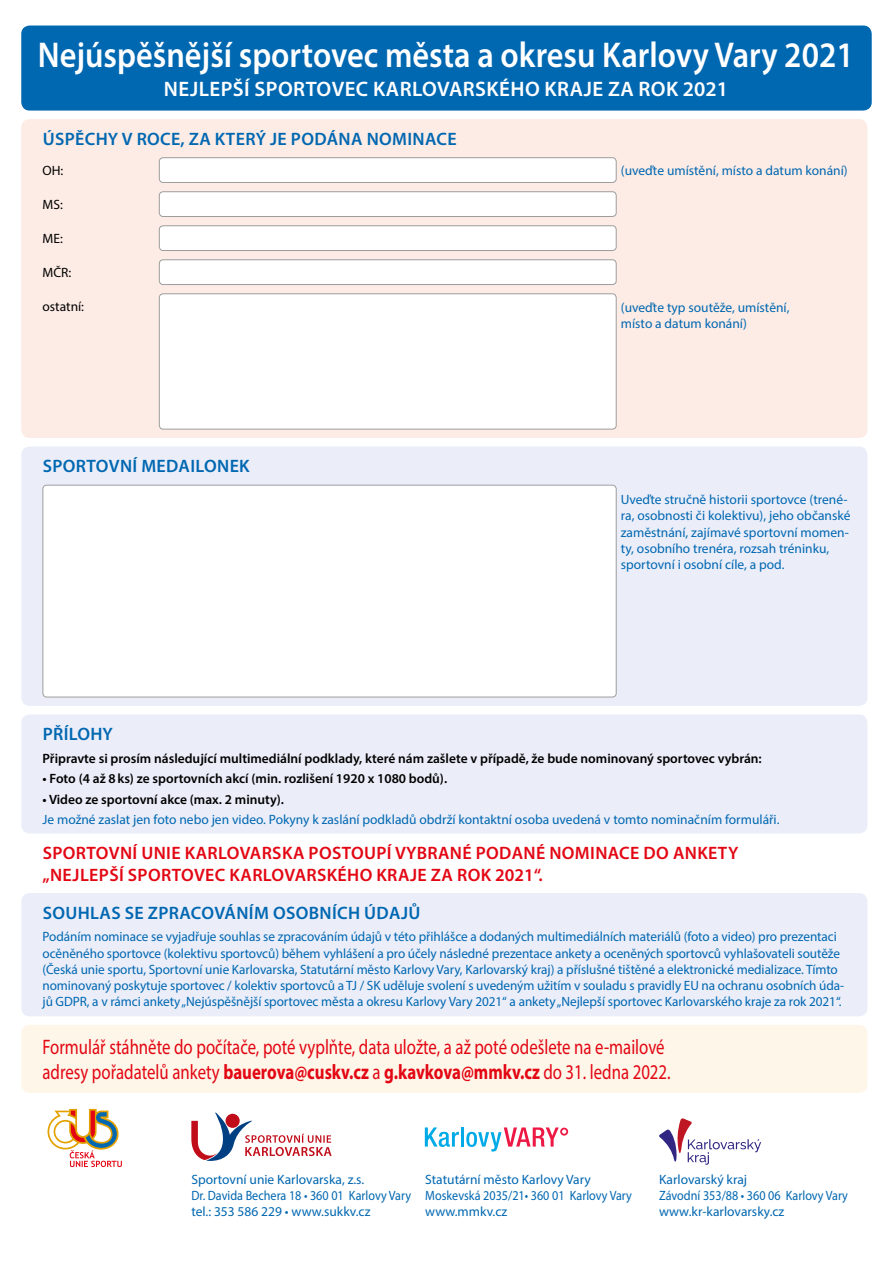
<style>
.page{position:relative;width:893px;height:1263px;background:#fff}
.page>*{position:absolute;margin:0;border:0;box-sizing:border-box;transform-origin:0 0}
.t1{font:600 36px "Myriad Pro";color:#fff;scale:.9 1}
.t2{font:21px/25.2px "Myriad Pro";color:#e30613;scale:.8 1}
.t3{font:600 21px "Myriad Pro";letter-spacing:.02em;color:#fff}
.t4{font:600 18px/21.6px "Myriad Pro";letter-spacing:.02em;color:#e30613}
.t5{font:600 18px "Myriad Pro";letter-spacing:.02em;color:#0067b1}
.t6{font:13.5px/16.2px "Myriad Pro";letter-spacing:-.005em;color:#0067b1}
.t7{font:600 13.5px "Myriad Pro";color:#000}
.t8{font:13.5px "Myriad Pro";color:#000}
.s1{font-weight:700}
</style>
<div class="page">
<div style="left:21px;top:714px;width:846px;height:119px;background:#ebeef9;border-radius:9px"></div>
<div style="left:21px;top:446px;width:846px;height:260px;background:#ebeef9;border-radius:9px"></div>
<div style="left:21px;top:119px;width:846px;height:319px;background:#fdece5;border-radius:9px"></div>
<div style="left:159px;top:158px;width:457px;height:24px;background:#fff;border-radius:4px"></div>
<div style="left:159px;top:157px;width:458px;height:26px;border:1px solid #9d9d9c;border-radius:4px"></div>
<div style="left:159px;top:192px;width:457px;height:24px;background:#fff;border-radius:4px"></div>
<div style="left:159px;top:191px;width:458px;height:26px;border:1px solid #9d9d9c;border-radius:4px"></div>
<div style="left:159px;top:226px;width:457px;height:24px;background:#fff;border-radius:4px"></div>
<div style="left:159px;top:225px;width:458px;height:26px;border:1px solid #9d9d9c;border-radius:4px"></div>
<div style="left:159px;top:260px;width:457px;height:25px;background:#fff;border-radius:4px"></div>
<div style="left:159px;top:259px;width:458px;height:26px;border:1px solid #9d9d9c;border-radius:4px"></div>
<div style="left:159px;top:294px;width:457px;height:135px;background:#fff;border-radius:4px"></div>
<div style="left:159px;top:293px;width:458px;height:136px;border:1px solid #9d9d9c;border-radius:4px"></div>
<div style="left:43px;top:485px;width:573px;height:212px;background:#fff;border-radius:4px"></div>
<div style="left:43px;top:485px;width:574px;height:212px;border:1px solid #9d9d9c;border-radius:4px"></div>
<svg style="left:425px;top:1127px;width:34px;height:20px"></svg>
<hr style="left:461px;top:1127px;width:3px;height:19px;background:#00aae7">
<svg style="left:466px;top:1127px;width:102px;height:24px"></svg>
<svg style="left:191px;top:1112px;width:141px;height:49px"></svg>
<div style="left:21px;top:26px;width:851px;height:85px;background:#0067b1;border-radius:9px"></div>
<svg style="left:48px;top:1109px;width:74px;height:58px"></svg>
<div style="left:21px;top:1025px;width:846px;height:68px;background:#fef6e9;border-radius:9px"></div>
<div style="left:21px;top:893px;width:846px;height:123px;background:#ebeef9;border-radius:9px"></div>
<svg style="left:659px;top:1118px;width:102px;height:47px"></svg>
<h1 class="t1" style="left:38px;top:32px;width:908px">Nejúspěšnější sportovec města a okresu Karlovy Vary 2021</h1>
<h2 class="t3" style="left:164px;top:76px;width:566px">NEJLEPŠÍ SPORTOVEC KARLOVARSKÉHO KRAJE ZA ROK 2021</h2>
<h3 class="t5" style="left:43px;top:127px;width:416px">ÚSPĚCHY V ROCE, ZA KTERÝ JE PODÁNA NOMINACE</h3>
<p class="t8" style="left:43px;top:162px;width:22px">OH:</p>
<p class="t8" style="left:43px;top:196px;width:22px">MS:</p>
<p class="t8" style="left:43px;top:230px;width:22px">ME:</p>
<p class="t8" style="left:43px;top:264px;width:30px">MČR:</p>
<p class="t8" style="left:43px;top:298px;width:43px">ostatní:</p>
<h3 class="t5" style="left:43px;top:454px;width:209px">SPORTOVNÍ MEDAILONEK</h3>
<h3 class="t5" style="left:43px;top:722px;width:72px">PŘÍLOHY</h3>
<p class="t6" style="left:621px;top:162px;width:228px">(uveďte umístění, místo a datum konání)</p>
<p class="t6" style="left:621px;top:299px;width:170px">(uveďte typ soutěže, umístění, místo a datum konání)</p>
<p class="t6" style="left:621px;top:491px;width:231px">Uveďte stručně historii sportovce (trené&shy;ra, osobnosti či kolektivu), jeho občanské zaměstnání, zajímavé sportovní momen&shy;ty, osobního trenéra, rozsah tréninku, sportovní i osobní cíle, a pod.</p>
<p class="t7" style="left:43px;top:750px;width:721px">Připravte si prosím následující multimediální podklady, které nám zašlete v případě, že bude nominovaný sportovec vybrán:</p>
<p class="t7" style="left:43px;top:770px;width:406px">• Foto (4 až 8ks) ze sportovních akcí (min. rozlišení 1920 x 1080 bodů).</p>
<p class="t7" style="left:43px;top:791px;width:243px">• Video ze sportovní akce (max. 2 minuty).</p>
<p class="t6" style="left:43px;top:811px;width:739px">Je možné zaslat jen foto nebo jen video. Pokyny k zaslání podkladů obdrží kontaktní osoba uvedená v tomto nominačním formuláři.</p>
<h3 class="t4" style="left:43px;top:842px;width:697px">SPORTOVNÍ UNIE KARLOVARSKA POSTOUPÍ VYBRANÉ PODANÉ NOMINACE DO ANKETY „NEJLEPŠÍ SPORTOVEC KARLOVARSKÉHO KRAJE ZA ROK 2021“.</h3>
<h3 class="t5" style="left:43px;top:901px;width:379px">SOUHLAS SE ZPRACOVÁNÍM OSOBNÍCH ÚDAJŮ</h3>
<p class="t6" style="left:43px;top:928px;width:803px">Podáním nominace se vyjadřuje souhlas se zpracováním údajů v této přihlášce a dodaných multimediálních materiálů (foto a video) pro prezentaci ocěněného sportovce (kolektivu sportovců) během vyhlášení a pro účely následné prezentace ankety a oceněných sportovců vyhlašovateli soutěže (Česká unie sportu, Sportovní unie Karlovarska, Statutární město Karlovy Vary, Karlovarský kraj) a příslušné tištěné a elektronické medializace. Tímto nominovaný poskytuje sportovec / kolektiv sportovců a TJ / SK uděluje svolení s uvedeným užitím v souladu s pravidly EU na ochranu osobních úda&shy;jů GDPR, a v rámci ankety „Nejúspěšnější sportovec města a okresu Karlovy Vary 2021“ a ankety „Nejlepší sportovec Karlovarského kraje za rok 2021“.</p>
<h2 class="t2" style="left:43px;top:1034px;width:787px">Formulář stáhněte do počítače, poté vyplňte, data uložte, a až poté odešlete na e-mailové adresy pořadatelů ankety <span class="s1">bauerova@cuskv.cz</span> a <span class="s1">g.kavkova@mmkv.cz</span> do 31. ledna 2022.</h2>
<p class="t6" style="left:191px;top:1171px;width:221px">Sportovní unie Karlovarska, z.s.<br>Dr. Davida Bechera 18 • 360 01 Karlovy Vary tel.: 353 586 229 • www.sukkv.cz</p>
<p class="t6" style="left:425px;top:1171px;width:208px">Statutární město Karlovy Vary<br>Moskevská 2035/21• 360 01 Karlovy Vary www.mmkv.cz</p>
<p class="t6" style="left:659px;top:1171px;width:190px">Karlovarský kraj<br>Závodní 353/88 • 360 06 Karlovy Vary www.kr-karlovarsky.cz</p>
</div>
